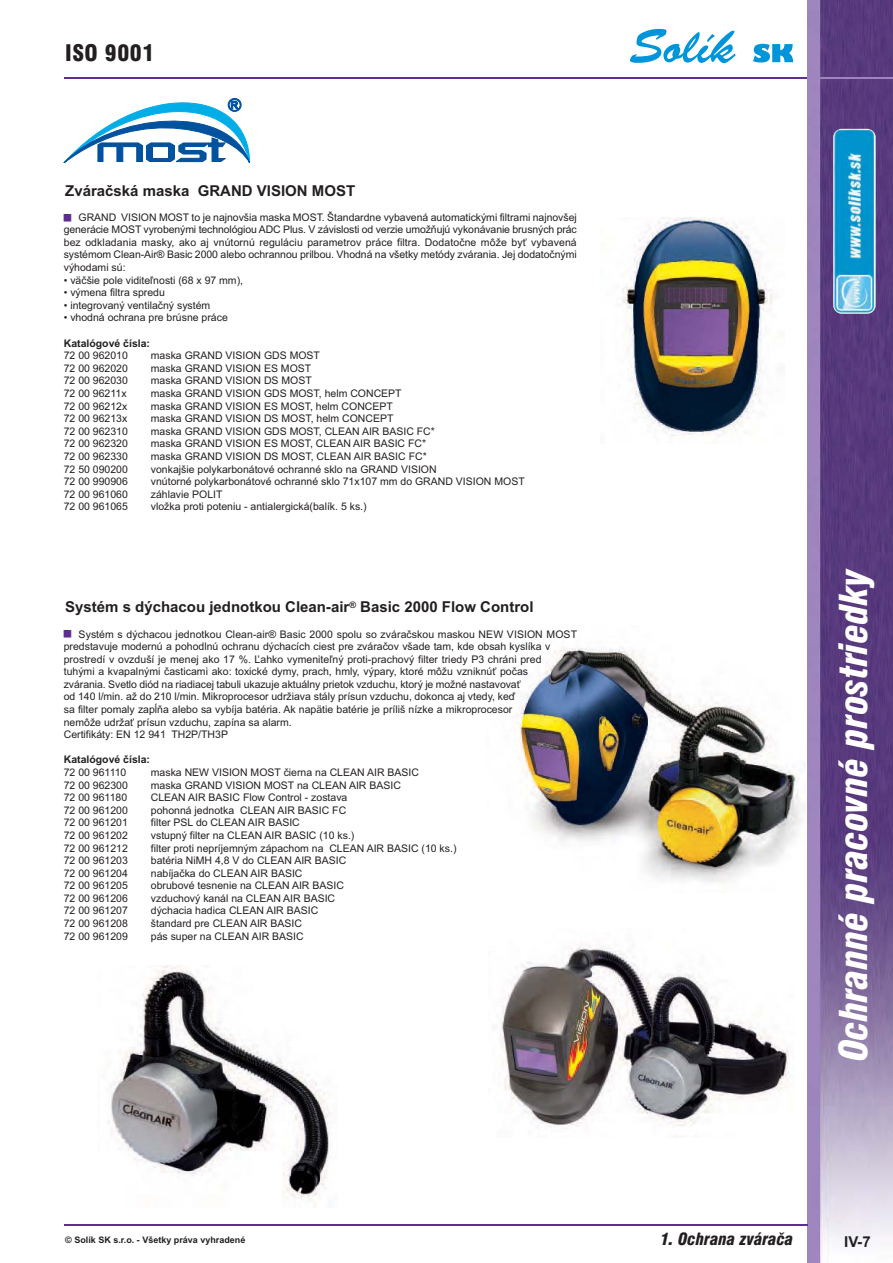
<style>
.page{position:relative;width:893px;height:1263px;background:#fff}
.page>*{position:absolute;margin:0;border:0;box-sizing:border-box;transform-origin:0 0}
.t1{font:italic 37.5px "Swis 721 Blk Cn EU";color:#fff}
.t2{font:21px "Swis 721 Blk Cn PL";letter-spacing:.025em;color:#231f20}
.t3{font:italic 16.5px "Swis 721 Blk Cn EU";color:#231f20}
.t4{font:700 15px "Arial";color:#231f20}
.t5{font:10.5px/12.5px "Arial";color:#231f20;text-align:justify}
.t6{font:700 10.5px "Arial";color:#231f20}
.t7{font:700 9px "Arial";color:#231f20}
</style>
<div class="page">
<img style="left:808px;top:0;width:85px;height:1263px">
<hr style="left:64px;top:77px;width:744px;height:1px;background:#5e2d91">
<hr style="left:808px;top:77px;width:85px;height:1px;background:#9e85be">
<hr style="left:64px;top:1224px;width:744px;height:2px;background:#5e2d91">
<svg style="left:630px;top:29px;width:163px;height:34px"></svg>
<img style="left:833px;top:129px;width:43px;height:185px;border-radius:9px">
<img style="left:622px;top:218px;width:162px;height:218px">
<img style="left:517px;top:648px;width:289px;height:236px">
<svg style="left:64px;top:98px;width:186px;height:64px"></svg>
<img style="left:108px;top:966px;width:222px;height:241px">
<img style="left:500px;top:943px;width:292px;height:184px">
<h2 class="t2" style="left:65px;top:40px;width:91px">ISO 9001</h2>
<h3 class="t4" style="left:65px;top:185px;width:291px">Zváračská maska GRAND VISION MOST</h3>
<p class="t5" style="left:64px;top:212px;width:514px;text-indent:15px">GRAND VISION MOST to je najnovšia maska MOST. Štandardne vybavená automatickými filtrami najnovšej generácie MOST vyrobenými technológiou ADC Plus. V závislosti od verzie umožňujú vykonávanie brusných prác bez odkladania masky, ako aj vnútornú reguláciu parametrov práce filtra. Dodatočne môže byť vybavená systémom Clean-Air® Basic 2000 alebo ochrannou prilbou. Vhodná na všetky metódy zvárania. Jej dodatočnými výhodami sú:</p>
<p class="t5" style="left:64px;top:275px;width:181px">• väčšie pole viditeľnosti (68 x 97 mm),</p>
<p class="t5" style="left:64px;top:287px;width:103px">• výmena filtra spredu</p>
<p class="t5" style="left:64px;top:300px;width:148px">• integrovaný ventilačný systém</p>
<p class="t5" style="left:64px;top:313px;width:166px">• vhodná ochrana pre brúsne práce</p>
<p class="t6" style="left:64px;top:339px;width:88px">Katalógové čísla:</p>
<p class="t5" style="left:64px;top:350px;width:66px">72 00 962010</p>
<p class="t5" style="left:151px;top:350px;width:171px">maska GRAND VISION GDS MOST</p>
<p class="t5" style="left:64px;top:363px;width:66px">72 00 962020</p>
<p class="t5" style="left:151px;top:363px;width:162px">maska GRAND VISION ES MOST</p>
<p class="t5" style="left:64px;top:376px;width:66px">72 00 962030</p>
<p class="t5" style="left:151px;top:376px;width:162px">maska GRAND VISION DS MOST</p>
<p class="t5" style="left:64px;top:388px;width:64px">72 00 96211x</p>
<p class="t5" style="left:151px;top:388px;width:252px">maska GRAND VISION GDS MOST, helm CONCEPT</p>
<p class="t5" style="left:64px;top:401px;width:65px">72 00 96212x</p>
<p class="t5" style="left:151px;top:401px;width:243px">maska GRAND VISION ES MOST, helm CONCEPT</p>
<p class="t5" style="left:64px;top:413px;width:65px">72 00 96213x</p>
<p class="t5" style="left:151px;top:413px;width:244px">maska GRAND VISION DS MOST, helm CONCEPT</p>
<p class="t5" style="left:64px;top:426px;width:66px">72 00 962310</p>
<p class="t5" style="left:151px;top:426px;width:285px">maska GRAND VISION GDS MOST, CLEAN AIR BASIC FC*</p>
<p class="t5" style="left:64px;top:438px;width:66px">72 00 962320</p>
<p class="t5" style="left:151px;top:438px;width:277px">maska GRAND VISION ES MOST, CLEAN AIR BASIC FC*</p>
<p class="t5" style="left:64px;top:451px;width:66px">72 00 962330</p>
<p class="t5" style="left:151px;top:451px;width:277px">maska GRAND VISION DS MOST, CLEAN AIR BASIC FC*</p>
<p class="t5" style="left:64px;top:464px;width:66px">72 50 090200</p>
<p class="t5" style="left:151px;top:464px;width:287px">vonkajšie polykarbonátové ochranné sklo na GRAND VISION</p>
<p class="t5" style="left:64px;top:476px;width:66px">72 00 990906</p>
<p class="t5" style="left:151px;top:476px;width:375px">vnútorné polykarbonátové ochranné sklo 71x107 mm do GRAND VISION MOST</p>
<p class="t5" style="left:64px;top:489px;width:66px">72 00 961060</p>
<p class="t5" style="left:151px;top:489px;width:73px">záhlavie POLIT</p>
<p class="t5" style="left:64px;top:501px;width:66px">72 00 961065</p>
<p class="t5" style="left:151px;top:501px;width:217px">vložka proti poteniu - antialergická(balík. 5 ks.)</p>
<h3 class="t4" style="left:65px;top:602px;width:470px">Systém s dýchacou jednotkou Clean-air<sup>®</sup> Basic 2000 Flow Control</h3>
<p class="t5" style="left:64px;top:629px;width:515px;text-align:left;text-indent:15px">Systém s dýchacou jednotkou Clean-air® Basic 2000 spolu so zváračskou maskou NEW VISION MOST predstavuje modernú a pohodlnú ochranu dýchacích ciest pre zváračov všade tam, kde obsah kyslíka v prostredí v ovzduší je menej ako 17 %. Ľahko vymeniteľný proti-prachový filter triedy P3 chráni pred<br>tuhými a kvapalnými časticami ako: toxické dymy, prach, hmly, výpary, ktoré môžu vzniknúť počas<br>zvárania. Svetlo diód na riadiacej tabuli ukazuje aktuálny prietok vzduchu, ktorý je možné nastavovať<br>od 140 l/min. až do 210 l/min. Mikroprocesor udržiava stály prísun vzduchu, dokonca aj vtedy, keď<br>sa filter pomaly zapĺňa alebo sa vybíja batéria. Ak napätie batérie je príliš nízke a mikroprocesor<br>nemôže udržať prísun vzduchu, zapína sa alarm.<br>Certifikáty: EN 12 941 TH2P/TH3P</p>
<p class="t6" style="left:64px;top:756px;width:88px">Katalógové čísla:</p>
<p class="t5" style="left:64px;top:767px;width:64px">72 00 961110</p>
<p class="t5" style="left:151px;top:767px;width:270px">maska NEW VISION MOST čierna na CLEAN AIR BASIC</p>
<p class="t5" style="left:64px;top:780px;width:66px">72 00 962300</p>
<p class="t5" style="left:151px;top:780px;width:251px">maska GRAND VISION MOST na CLEAN AIR BASIC</p>
<p class="t5" style="left:64px;top:792px;width:65px">72 00 961180</p>
<p class="t5" style="left:151px;top:792px;width:198px">CLEAN AIR BASIC Flow Control - zostava</p>
<p class="t5" style="left:64px;top:805px;width:66px">72 00 961200</p>
<p class="t5" style="left:151px;top:805px;width:197px">pohonná jednotka CLEAN AIR BASIC FC</p>
<p class="t5" style="left:64px;top:817px;width:66px">72 00 961201</p>
<p class="t5" style="left:151px;top:817px;width:150px">filter PSL do CLEAN AIR BASIC</p>
<p class="t5" style="left:64px;top:830px;width:66px">72 00 961202</p>
<p class="t5" style="left:151px;top:830px;width:205px">vstupný filter na CLEAN AIR BASIC (10 ks.)</p>
<p class="t5" style="left:64px;top:843px;width:66px">72 00 961212</p>
<p class="t5" style="left:151px;top:843px;width:307px">filter proti nepríjemným zápachom na CLEAN AIR BASIC (10 ks.)</p>
<p class="t5" style="left:64px;top:855px;width:66px">72 00 961203</p>
<p class="t5" style="left:151px;top:855px;width:197px">batéria NiMH 4,8 V do CLEAN AIR BASIC</p>
<p class="t5" style="left:64px;top:868px;width:66px">72 00 961204</p>
<p class="t5" style="left:151px;top:868px;width:153px">nabíjačka do CLEAN AIR BASIC</p>
<p class="t5" style="left:64px;top:880px;width:66px">72 00 961205</p>
<p class="t5" style="left:151px;top:880px;width:195px">obrubové tesnenie na CLEAN AIR BASIC</p>
<p class="t5" style="left:64px;top:893px;width:66px">72 00 961206</p>
<p class="t5" style="left:151px;top:893px;width:186px">vzduchový kanál na CLEAN AIR BASIC</p>
<p class="t5" style="left:64px;top:906px;width:66px">72 00 961207</p>
<p class="t5" style="left:151px;top:906px;width:169px">dýchacia hadica CLEAN AIR BASIC</p>
<p class="t5" style="left:64px;top:918px;width:66px">72 00 961208</p>
<p class="t5" style="left:151px;top:918px;width:153px">štandard pre CLEAN AIR BASIC</p>
<p class="t5" style="left:64px;top:931px;width:66px">72 00 961209</p>
<p class="t5" style="left:151px;top:931px;width:154px">pás super na CLEAN AIR BASIC</p>
<h1 class="t1" style="left:832px;top:1061px;width:494px;rotate:-90deg">Ochranné pracovné prostriedky</h1>
<h3 class="t3" style="left:660px;top:1229px;width:135px">1. Ochrana zvárača</h3>
<p class="t7" style="left:65px;top:1237px;width:182px">© Solík SK s.r.o. - Všetky práva vyhradené</p>
<h3 class="t4" style="left:844px;top:1236px;width:28px">IV-7</h3>
</div>
